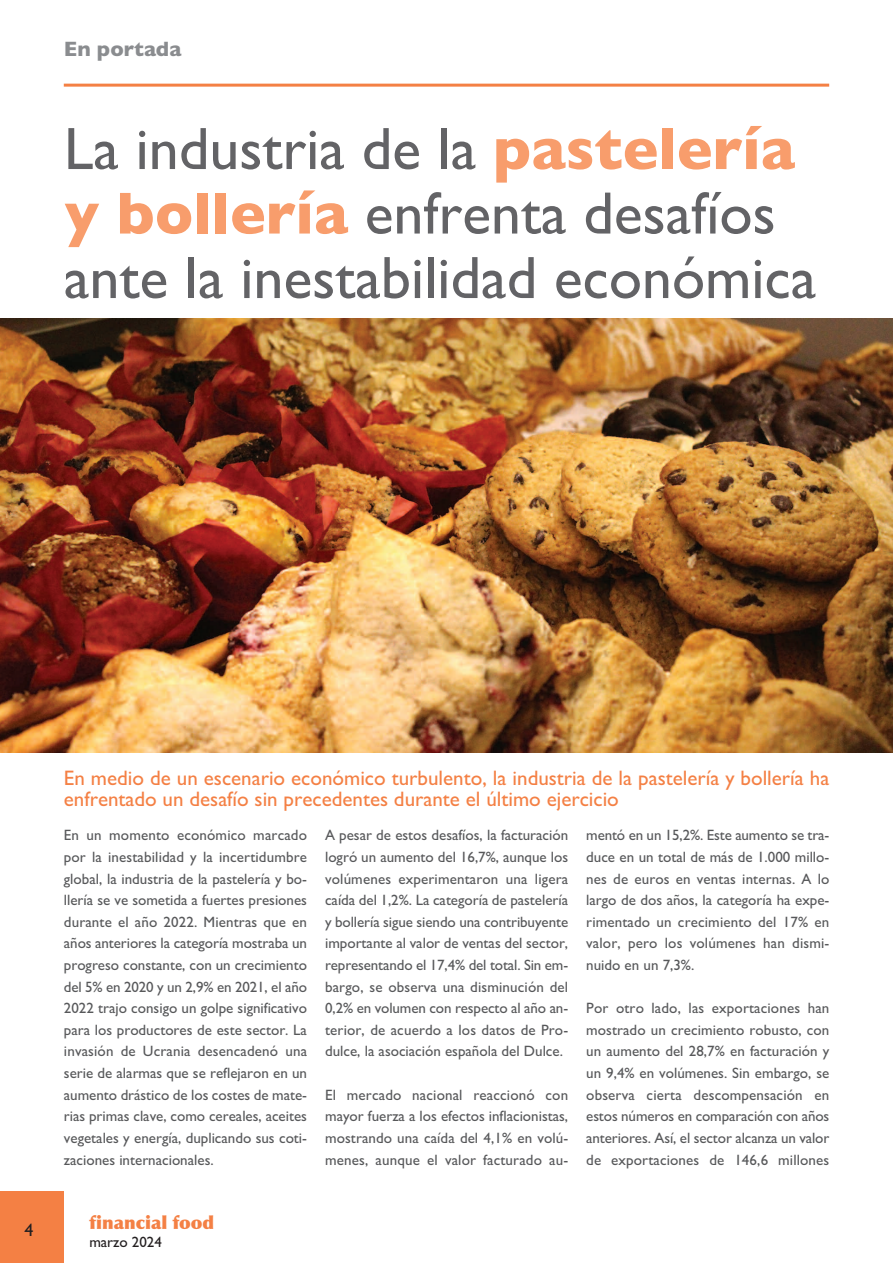
<style>
.page{position:relative;width:893px;height:1263px;background:#fff}
.page>*{position:absolute;margin:0;border:0;box-sizing:border-box;transform-origin:0 0}
.t1{font:60px/64.5px "Gill Sans";color:#636366}
.t2{font:21px/21px "Gill Sans";color:#f48044}
.t3{font:700 21px "Gill Sans";color:#8a8c8f}
.t4{font:900 18px "Optima";color:#f48044}
.t5{font:18px "Gill Sans";color:#231f20}
.t6{font:15px/21.6px "Gill Sans";letter-spacing:.005em;color:#57585a;text-align:justify}
.t7{font:15px "Gill Sans";color:#231f20}
.s1{font-weight:700;color:#f89d6c}
</style>
<div class="page">
<hr style="left:64px;top:84px;width:765px;height:3px;background:#f48044">
<div style="left:0;top:1191px;width:64px;height:72px;background:#f48044"></div>
<img style="left:0;top:319px;width:893px;height:433px">
<h2 class="t3" style="left:64px;top:36px;width:119px">En portada</h2>
<h1 class="t1" style="left:64px;top:116px;width:754px">La industria de la <span class="s1">pastelería y bollería</span> enfrenta desafíos ante la inestabilidad económica</h1>
<p class="t5" style="left:25px;top:1219px;width:10px">4</p>
<h2 class="t2" style="left:64px;top:768px;width:767px">En medio de un escenario económico turbulento, la industria de la pastelería y bollería ha enfrentado un desafío sin precedentes durante el último ejercicio</h2>
<p class="t6" style="left:64px;top:824px;width:245px">En un momento económico marcado por la inestabilidad y la incertidumbre global, la industria de la pastelería y bo&shy;llería se ve sometida a fuertes presiones durante el año 2022. Mientras que en años anteriores la categoría mostraba un progreso constante, con un crecimiento del 5% en 2020 y un 2,9% en 2021, el año 2022 trajo consigo un golpe significativo para los productores de este sector. La invasión de Ucrania desencadenó una serie de alarmas que se reflejaron en un aumento drástico de los costes de mate&shy;rias primas clave, como cereales, aceites vegetales y energía, duplicando sus coti&shy;zaciones internacionales.</p>
<p class="t6" style="left:325px;top:824px;width:245px">A pesar de estos desafíos, la facturación logró un aumento del 16,7%, aunque los volúmenes experimentaron una ligera caída del 1,2%. La categoría de pastelería y bollería sigue siendo una contribuyente importante al valor de ventas del sector, representando el 17,4% del total. Sin em&shy;bargo, se observa una disminución del 0,2% en volumen con respecto al año an&shy;terior, de acuerdo a los datos de Pro&shy;dulce, la asociación española del Dulce.</p>
<p class="t6" style="left:325px;top:1084px;width:245px">El mercado nacional reaccionó con mayor fuerza a los efectos inflacionistas, mostrando una caída del 4,1% en volú&shy;menes, aunque el valor facturado au-</p>
<p class="t6" style="left:586px;top:824px;width:245px">mentó en un 15,2%. Este aumento se tra&shy;duce en un total de más de 1.000 millo&shy;nes de euros en ventas internas. A lo largo de dos años, la categoría ha expe&shy;rimentado un crecimiento del 17% en valor, pero los volúmenes han dismi&shy;nuido en un 7,3%.</p>
<p class="t6" style="left:586px;top:997px;width:245px">Por otro lado, las exportaciones han mostrado un crecimiento robusto, con un aumento del 28,7% en facturación y un 9,4% en volúmenes. Sin embargo, se observa cierta descompensación en estos números en comparación con años anteriores. Así, el sector alcanza un valor de exportaciones de 146,6 millones</p>
<p class="t4" style="left:89px;top:1211px;width:126px">financial food</p>
<p class="t7" style="left:89px;top:1233px;width:74px">marzo 2024</p>
</div>
